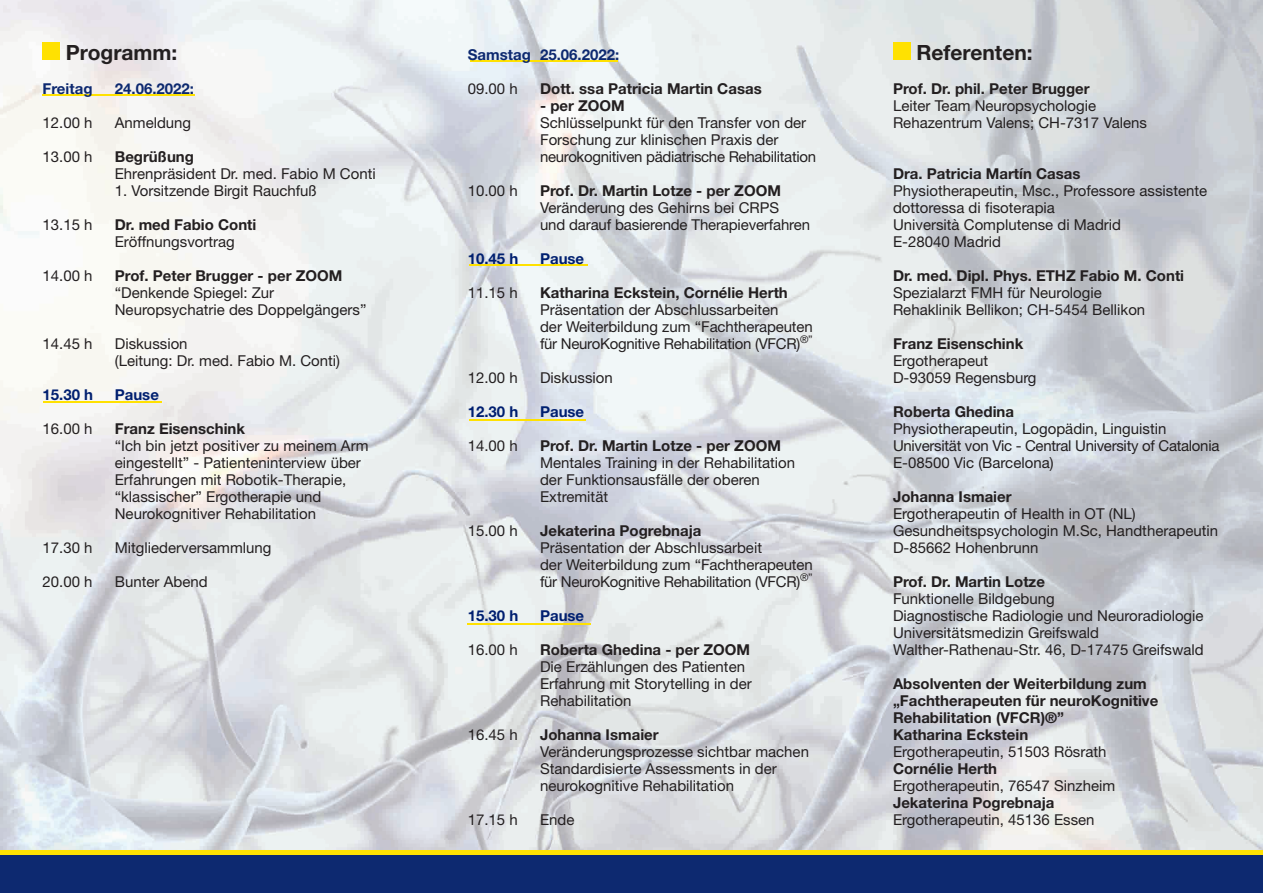
<style>
.page{position:relative;width:1263px;height:893px;background:#fff}
.page>*{position:absolute;margin:0;border:0;box-sizing:border-box;transform-origin:0 0}
.t1{font:700 21px "Helvetica Neue";color:#231f20}
.t2{font:15px/17px "Helvetica Neue";color:#231f20}
.t3{font:700 15px/17px "Helvetica Neue";color:#231f20}
.t4{font:700 15px "Helvetica Neue";color:#001f70}
.t5{font:700 15px "Helvetica Neue";color:#0d2970}
</style>
<div class="page">
<img style="left:0;top:0;width:1263px;height:850px">
<div style="left:0;top:853px;width:1263px;height:40px;background:#0d2970"></div>
<div style="left:0;top:850px;width:1263px;height:5px;background:#ffe101"></div>
<hr style="left:43px;top:94px;width:152px;height:2px;background:#ffe101">
<hr style="left:43px;top:401px;width:119px;height:2px;background:#ffe101">
<hr style="left:469px;top:265px;width:119px;height:1px;background:#ffe101">
<hr style="left:468px;top:623px;width:123px;height:1px;background:#ffe101">
<div style="left:43px;top:43px;width:17px;height:17px;background:#ffe101"></div>
<hr style="left:470px;top:61px;width:148px;height:1px;background:#ffe101">
<hr style="left:469px;top:419px;width:117px;height:1px;background:#ffe101">
<div style="left:893px;top:43px;width:17px;height:17px;background:#ffe101"></div>
<h1 class="t1" style="left:66px;top:39px;width:113px">Programm:</h1>
<p class="t5" style="left:43px;top:79px;width:51px">Freitag</p>
<p class="t5" style="left:115px;top:79px;width:81px">24.06.2022:</p>
<p class="t2" style="left:43px;top:114px;width:52px">12.00 h</p>
<p class="t2" style="left:115px;top:114px;width:78px">Anmeldung</p>
<p class="t2" style="left:43px;top:148px;width:52px">13.00 h</p>
<p class="t3" style="left:115px;top:147px;width:81px">Begrüßung</p>
<p class="t2" style="left:115px;top:165px;width:262px">Ehrenpräsident Dr. med. Fabio M Conti</p>
<p class="t2" style="left:115px;top:182px;width:204px">1. Vorsitzende Birgit Rauchfuß</p>
<p class="t2" style="left:43px;top:216px;width:52px">13.15 h</p>
<p class="t3" style="left:115px;top:215px;width:143px">Dr. med Fabio Conti</p>
<p class="t2" style="left:115px;top:233px;width:121px">Eröffnungsvortrag</p>
<p class="t2" style="left:43px;top:267px;width:52px">14.00 h</p>
<p class="t3" style="left:115px;top:267px;width:229px">Prof. Peter Brugger - per ZOOM</p>
<p class="t2" style="left:115px;top:284px;width:253px">“Denkende Spiegel: Zur<br>Neuropsychatrie des Doppelgängers”</p>
<p class="t2" style="left:43px;top:335px;width:52px">14.45 h</p>
<p class="t2" style="left:115px;top:335px;width:227px">Diskussion<br>(Leitung: Dr. med. Fabio M. Conti)</p>
<p class="t4" style="left:43px;top:385px;width:52px">15.30 h</p>
<p class="t4" style="left:115px;top:385px;width:46px">Pause</p>
<p class="t2" style="left:43px;top:420px;width:52px">16.00 h</p>
<p class="t3" style="left:115px;top:420px;width:132px">Franz Eisenschink</p>
<p class="t2" style="left:115px;top:437px;width:255px">“Ich bin jetzt positiver zu meinem Arm eingestellt” - Patienteninterview über Erfahrungen mit Robotik-Therapie, “klassischer” Ergotherapie und Neurokognitiver Rehabilitation</p>
<p class="t2" style="left:43px;top:539px;width:52px">17.30 h</p>
<p class="t2" style="left:115px;top:539px;width:158px">Mitgliederversammlung</p>
<p class="t2" style="left:43px;top:573px;width:52px">20.00 h</p>
<p class="t2" style="left:115px;top:573px;width:94px">Bunter Abend</p>
<p class="t5" style="left:468px;top:45px;width:153px">Samstag 25.06.2022:</p>
<p class="t2" style="left:468px;top:80px;width:52px">09.00 h</p>
<p class="t3" style="left:540px;top:79px;width:223px">Dott. ssa Patricia Martin Casas</p>
<p class="t3" style="left:540px;top:96px;width:86px">- per ZOOM</p>
<p class="t2" style="left:540px;top:114px;width:278px">Schlüsselpunkt für den Transfer von der<br>Forschung zur klinischen Praxis der neurokognitiven pädiatrische Rehabilitation</p>
<p class="t2" style="left:468px;top:182px;width:52px">10.00 h</p>
<p class="t3" style="left:540px;top:182px;width:242px">Prof. Dr. Martin Lotze - per ZOOM</p>
<p class="t2" style="left:540px;top:199px;width:271px">Veränderung des Gehirns bei CRPS<br>und darauf basierende Therapieverfahren</p>
<p class="t4" style="left:468px;top:249px;width:52px">10.45 h</p>
<p class="t4" style="left:540px;top:249px;width:46px">Pause</p>
<p class="t2" style="left:468px;top:284px;width:52px">11.15 h</p>
<p class="t3" style="left:540px;top:284px;width:249px">Katharina Eckstein, Cornélie Herth</p>
<p class="t2" style="left:540px;top:301px;width:274px">Präsentation der Abschlussarbeiten<br>der Weiterbildung zum “Fachtherapeuten für NeuroKognitive Rehabilitation (VFCR)<sup>®”</sup></p>
<p class="t2" style="left:468px;top:369px;width:52px">12.00 h</p>
<p class="t2" style="left:540px;top:369px;width:74px">Diskussion</p>
<p class="t4" style="left:468px;top:402px;width:52px">12.30 h</p>
<p class="t4" style="left:540px;top:402px;width:46px">Pause</p>
<p class="t2" style="left:468px;top:437px;width:52px">14.00 h</p>
<p class="t3" style="left:540px;top:437px;width:242px">Prof. Dr. Martin Lotze - per ZOOM</p>
<p class="t2" style="left:540px;top:454px;width:257px">Mentales Training in der Rehabilitation der Funktionsausfälle der oberen<br>Extremität</p>
<p class="t2" style="left:468px;top:522px;width:52px">15.00 h</p>
<p class="t3" style="left:540px;top:522px;width:163px">Jekaterina Pogrebnaja</p>
<p class="t2" style="left:540px;top:539px;width:274px">Präsentation der Abschlussarbeit<br>der Weiterbildung zum “Fachtherapeuten für NeuroKognitive Rehabilitation (VFCR)<sup>®”</sup></p>
<p class="t4" style="left:468px;top:606px;width:52px">15.30 h</p>
<p class="t4" style="left:540px;top:606px;width:46px">Pause</p>
<p class="t2" style="left:468px;top:641px;width:52px">16.00 h</p>
<p class="t3" style="left:540px;top:641px;width:211px">Roberta Ghedina - per ZOOM</p>
<p class="t2" style="left:540px;top:658px;width:213px">Die Erzählungen des Patienten<br>Erfahrung mit Storytelling in der<br>Rehabilitation</p>
<p class="t2" style="left:468px;top:726px;width:52px">16.45 h</p>
<p class="t3" style="left:540px;top:726px;width:120px">Johanna Ismaier</p>
<p class="t2" style="left:540px;top:743px;width:270px">Veränderungsprozesse sichtbar machen<br>Standardisierte Assessments in der neurokognitive Rehabilitation</p>
<p class="t2" style="left:468px;top:811px;width:52px">17.15 h</p>
<p class="t2" style="left:540px;top:811px;width:36px">Ende</p>
<h1 class="t1" style="left:916px;top:39px;width:118px">Referenten:</h1>
<p class="t3" style="left:893px;top:79px;width:198px">Prof. Dr. phil. Peter Brugger</p>
<p class="t2" style="left:893px;top:97px;width:255px">Leiter Team Neuropsychologie<br>Rehazentrum Valens; CH-7317 Valens</p>
<p class="t3" style="left:893px;top:164px;width:189px">Dra. Patricia Martín Casas</p>
<p class="t2" style="left:893px;top:182px;width:316px">Physiotherapeutin, Msc., Professore assistente dottoressa di fisoterapia<br>Università Complutense di Madrid<br>E-28040 Madrid</p>
<p class="t3" style="left:893px;top:267px;width:293px">Dr. med. Dipl. Phys. ETHZ Fabio M. Conti</p>
<p class="t2" style="left:893px;top:284px;width:254px">Spezialarzt FMH für Neurologie<br>Rehaklinik Bellikon; CH-5454 Bellikon</p>
<p class="t3" style="left:893px;top:335px;width:132px">Franz Eisenschink</p>
<p class="t2" style="left:893px;top:352px;width:145px">Ergotherapeut<br>D-93059 Regensburg</p>
<p class="t3" style="left:893px;top:403px;width:123px">Roberta Ghedina</p>
<p class="t2" style="left:893px;top:420px;width:328px">Physiotherapeutin, Logopädin, Linguistin<br>Universität von Vic - Central University of Catalonia<br>E-08500 Vic (Barcelona)</p>
<p class="t3" style="left:893px;top:488px;width:120px">Johanna Ismaier</p>
<p class="t2" style="left:893px;top:505px;width:327px">Ergotherapeutin of Health in OT (NL)<br>Gesundheitspsychologin M.Sc, Handtherapeutin<br>D-85662 Hohenbrunn</p>
<p class="t3" style="left:893px;top:573px;width:153px">Prof. Dr. Martin Lotze</p>
<p class="t2" style="left:893px;top:590px;width:312px">Funktionelle Bildgebung<br>Diagnostische Radiologie und Neuroradiologie Universitätsmedizin Greifswald Walther-Rathenau-Str. 46, D-17475 Greifswald</p>
<p class="t3" style="left:893px;top:675px;width:267px">Absolventen der Weiterbildung zum „Fachtherapeuten für neuroKognitive<br>Rehabilitation (VFCR)®”<br>Katharina Eckstein</p>
<p class="t2" style="left:893px;top:743px;width:215px">Ergotherapeutin, 51503 Rösrath</p>
<p class="t3" style="left:893px;top:760px;width:106px">Cornélie Herth</p>
<p class="t2" style="left:893px;top:777px;width:224px">Ergotherapeutin, 76547 Sinzheim</p>
<p class="t3" style="left:893px;top:794px;width:163px">Jekaterina Pogrebnaja</p>
<p class="t2" style="left:893px;top:811px;width:203px">Ergotherapeutin, 45136 Essen</p>
</div>
